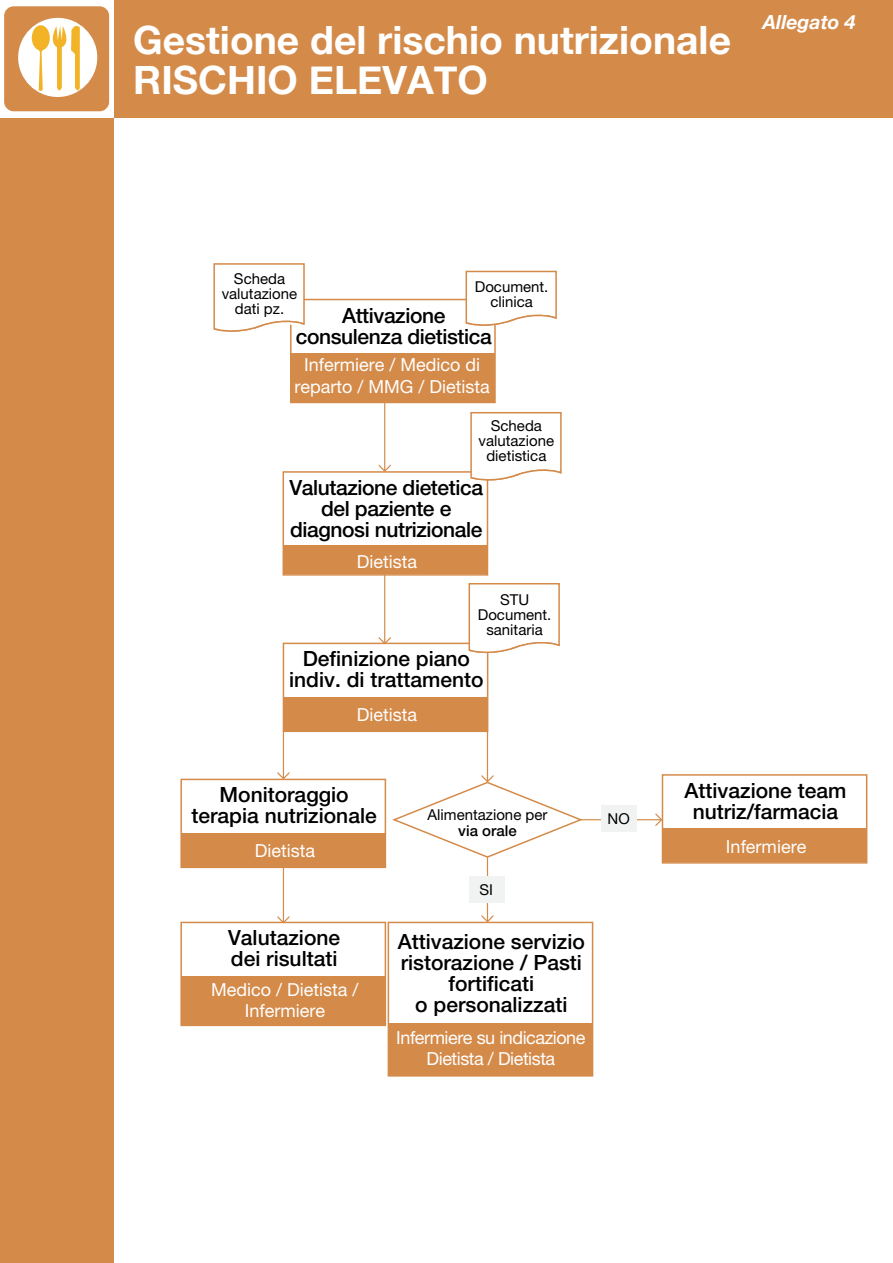
<style>
.page{position:relative;width:893px;height:1263px;background:#fff}
.page>*{position:absolute;margin:0;border:0;box-sizing:border-box;transform-origin:0 0}
.t1{font:700 39px/40.5px "Helvetica Neue";color:#fff}
.t2{font:500 21px/21px "Helvetica Neue";color:#000;text-align:center}
.t3{font:500 21px/21px "Helvetica Neue";letter-spacing:-.02em;color:#000;text-align:center}
.t4{font:italic 700 19.5px "Helvetica Neue";color:#fff}
.t5{font:18px/21.6px "Helvetica Neue";color:#fff;text-align:center}
.t6{font:18px/21.6px "Helvetica Neue";letter-spacing:-.025em;color:#fff;text-align:center}
.t7{font:15px/15px "Helvetica Neue";color:#000;text-align:center}
.t8{font:500 15px "Helvetica Neue";color:#000}
</style>
<div class="page">
<div style="left:290px;top:299px;width:206px;height:104px;border:2px solid #d48a49"></div>
<div style="left:0;top:0;width:893px;height:118px;background:#d48a49"></div>
<div style="left:0;top:0;width:113px;height:1263px;background:#d48a49"></div>
<div style="left:0;top:0;width:113px;height:118px;background:#fff"></div>
<div style="left:4px;top:6px;width:105px;height:105px;background:#d48a49;border-radius:10px"></div>
<div style="left:18px;top:18px;width:79px;height:79px;background:#fff;border-radius:50%"></div>
<svg style="left:32px;top:23px;width:48px;height:71px"></svg>
<svg style="left:213px;top:263px;width:92px;height:74px"></svg>
<svg style="left:465px;top:270px;width:92px;height:61px"></svg>
<div style="left:283px;top:697px;width:205px;height:33px;background:#d48a49"></div>
<div style="left:283px;top:643px;width:205px;height:89px;border:2px solid #d48a49"></div>
<div style="left:662px;top:828px;width:205px;height:34px;background:#d48a49"></div>
<div style="left:662px;top:774px;width:205px;height:90px;border:2px solid #d48a49"></div>
<div style="left:181px;top:833px;width:204px;height:33px;background:#d48a49"></div>
<div style="left:180px;top:779px;width:206px;height:89px;border:2px solid #d48a49"></div>
<div style="left:291px;top:353px;width:204px;height:49px;background:#d48a49"></div>
<div style="left:181px;top:976px;width:204px;height:48px;background:#d48a49"></div>
<div style="left:180px;top:922px;width:206px;height:104px;border:2px solid #d48a49"></div>
<div style="left:283px;top:546px;width:204px;height:28px;background:#d48a49"></div>
<hr style="left:283px;top:545px;width:204px;height:1px;background:#d48a49">
<div style="left:283px;top:471px;width:205px;height:105px;border:2px solid #d48a49"></div>
<div style="left:388px;top:1023px;width:205px;height:53px;background:#d48a49"></div>
<div style="left:388px;top:922px;width:205px;height:154px;border:2px solid #d48a49"></div>
<svg style="left:379px;top:402px;width:12px;height:70px"></svg>
<svg style="left:379px;top:575px;width:12px;height:69px"></svg>
<svg style="left:277px;top:731px;width:12px;height:48px"></svg>
<svg style="left:277px;top:867px;width:12px;height:56px"></svg>
<svg style="left:390px;top:731px;width:272px;height:191px"></svg>
<svg style="left:470px;top:412px;width:92px;height:74px"></svg>
<svg style="left:468px;top:583px;width:92px;height:75px"></svg>
<h1 class="t1" style="left:133px;top:19px;width:599px">Gestione del rischio nutrizionale<br>RISCHIO ELEVATO</h1>
<p class="t4" style="left:763px;top:10px;width:94px">Allegato 4</p>
<p class="t7" style="left:222px;top:271px;width:77px">Scheda valutazione dati pz.</p>
<p class="t7" style="left:475px;top:279px;width:75px">Document. clinica</p>
<p class="t3" style="left:296px;top:304px;width:197px">Attivazione consulenza dietistica</p>
<p class="t5" style="left:295px;top:354px;width:197px">Infermiere / Medico di reparto / MMG / Dietista</p>
<p class="t7" style="left:479px;top:418px;width:77px">Scheda valutazione dietistica</p>
<p class="t3" style="left:289px;top:477px;width:195px">Valutazione dietetica del paziente e diagnosi nutrizionale</p>
<p class="t5" style="left:357px;top:550px;width:62px">Dietista</p>
<p class="t7" style="left:478px;top:592px;width:75px">STU<br>Document. sanitaria</p>
<p class="t2" style="left:289px;top:648px;width:196px">Definizione piano indiv. di trattamento</p>
<p class="t5" style="left:357px;top:703px;width:62px">Dietista</p>
<p class="t2" style="left:192px;top:784px;width:187px">Monitoraggio terapia nutrizionale</p>
<p class="t5" style="left:255px;top:839px;width:62px">Dietista</p>
<p class="t2" style="left:228px;top:927px;width:114px;text-align:left">Valutazione dei risultati</p>
<p class="t5" style="left:211px;top:978px;width:149px">Medico / Dietista /<br>Infermiere</p>
<p class="t7" style="left:427px;top:807px;width:121px">Alimentazione per</p>
<p class="t8" style="left:458px;top:822px;width:60px">via orale</p>
<p class="t7" style="left:479px;top:881px;width:15px">SI</p>
<p class="t2" style="left:398px;top:931px;width:189px">Attivazione servizio ristorazione / Pasti fortificati<br>o personalizzati</p>
<p class="t6" style="left:396px;top:1026px;width:191px">Infermiere su indicazione<br>Dietista / Dietista</p>
<p class="t7" style="left:608px;top:811px;width:24px">NO</p>
<p class="t2" style="left:684px;top:780px;width:163px">Attivazione team nutriz/farmacia</p>
<p class="t5" style="left:726px;top:835px;width:82px">Infermiere</p>
</div>
